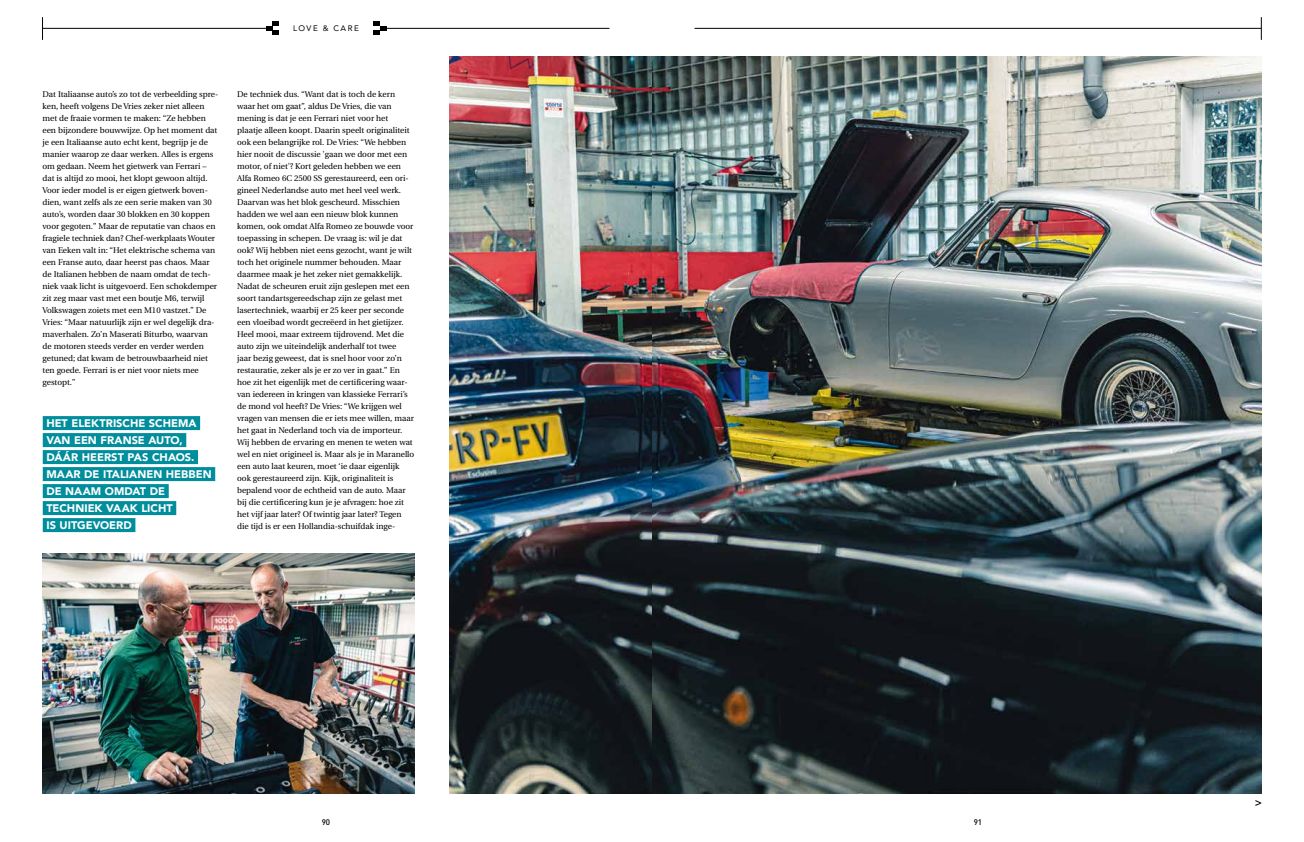
<style>
.page{position:relative;width:1304px;height:842px;background:#fff}
.page>*{position:absolute;margin:0;border:0;box-sizing:border-box;transform-origin:0 0}
.t1{font:700 12px "Utopia";color:#000}
.t2{font:900 11px/17px "Avenir";color:#fff}
.t3{font:8.3px/12px "Utopia";letter-spacing:-.005em;color:#000}
.t4{font:8px "Avenir";letter-spacing:.185em;color:#000}
.t5{font:500 8px "DIN Pro";color:#000}
</style>
<div class="page">
<hr style="left:694px;top:28px;width:567px;height:1px;background:#000">
<svg style="left:1261px;top:17px;width:1px;height:23px"></svg>
<svg style="left:266px;top:22px;width:13px;height:13px"></svg>
<svg style="left:373px;top:22px;width:13px;height:13px"></svg>
<hr style="left:43px;top:28px;width:224px;height:1px;background:#000">
<hr style="left:380px;top:28px;width:229px;height:1px;background:#000">
<svg style="left:42px;top:17px;width:1px;height:23px"></svg>
<img style="left:449px;top:57px;width:813px;height:736px">
<img style="left:43px;top:553px;width:372px;height:240px">
<div style="left:43px;top:416px;width:157px;height:14px;background:#008d9c"></div>
<div style="left:43px;top:433px;width:143px;height:14px;background:#008d9c"></div>
<div style="left:43px;top:450px;width:155px;height:14px;background:#008d9c"></div>
<div style="left:43px;top:467px;width:172px;height:14px;background:#008d9c"></div>
<div style="left:43px;top:484px;width:126px;height:14px;background:#008d9c"></div>
<div style="left:43px;top:501px;width:133px;height:14px;background:#008d9c"></div>
<div style="left:43px;top:518px;width:92px;height:14px;background:#008d9c"></div>
<p class="t4" style="left:293px;top:22px;width:67px">LOVE &amp; CARE</p>
<p class="t3" style="left:43px;top:88px;width:177px">Dat Italiaanse auto’s zo tot de verbeelding spre&shy;ken, heeft volgens De Vries zeker niet alleen met de fraaie vormen te maken: “Ze hebben een bijzondere bouwwijze. Op het moment dat je een Italiaanse auto echt kent, begrijp je de manier waarop ze daar werken. Alles is ergens om gedaan. Neem het gietwerk van Ferrari – dat is altijd zo mooi, het klopt gewoon altijd.<br>Voor ieder model is er eigen gietwerk boven&shy;dien, want zelfs als ze een serie maken van 30 auto’s, worden daar 30 blokken en 30 koppen voor gegoten.” Maar de reputatie van chaos en fragiele techniek dan? Chef-werkplaats Wouter van Eeken valt in: “Het elektrische schema van een Franse auto, daar heerst pas chaos. Maar de Italianen hebben de naam omdat de tech&shy;niek vaak licht is uitgevoerd. Een schokdemper zit zeg maar vast met een boutje M6, terwijl Volkswagen zoiets met een M10 vastzet.” De Vries: “Maar natuurlijk zijn er wel degelijk dra&shy;maverhalen. Zo’n Maserati Biturbo, waarvan de motoren steeds verder en verder werden getuned; dat kwam de betrouwbaarheid niet ten goede. Ferrari is er niet voor niets mee gestopt.”</p>
<p class="t3" style="left:237px;top:88px;width:179px">De techniek dus. “Want dat is toch de kern waar het om gaat”, aldus De Vries, die van mening is dat je een Ferrari niet voor het plaatje alleen koopt. Daarin speelt originaliteit ook een belangrijke rol. De Vries: “We hebben hier nooit de discussie 'gaan we door met een motor, of niet'? Kort geleden hebben we een Alfa Romeo 6C 2500 SS gerestaureerd, een ori&shy;gineel Nederlandse auto met heel veel werk.<br>Daarvan was het blok gescheurd. Misschien hadden we wel aan een nieuw blok kunnen komen, ook omdat Alfa Romeo ze bouwde voor toepassing in schepen. De vraag is: wil je dat ook? Wij hebben niet eens gezocht, want je wilt toch het originele nummer behouden. Maar daarmee maak je het zeker niet gemakkelijk.<br>Nadat de scheuren eruit zijn geslepen met een soort tandartsgereedschap zijn ze gelast met lasertechniek, waarbij er 25 keer per seconde een vloeibad wordt gecreëerd in het gietijzer.<br>Heel mooi, maar extreem tijdrovend. Met die auto zijn we uiteindelijk anderhalf tot twee<br>jaar bezig geweest, dat is snel hoor voor zo’n restauratie, zeker als je er zo ver in gaat.” En hoe zit het eigenlijk met de certificering waar&shy;van iedereen in kringen van klassieke Ferrari’s de mond vol heeft? De Vries: “We krijgen wel vragen van mensen die er iets mee willen, maar het gaat in Nederland toch via de importeur.<br>Wij hebben de ervaring en menen te weten wat wel en niet origineel is. Maar als je in Maranello een auto laat keuren, moet ‘ie daar eigenlijk ook gerestaureerd zijn. Kijk, originaliteit is bepalend voor de echtheid van de auto. Maar bij die certificering kun je je afvragen: hoe zit het vijf jaar later? Of twintig jaar later? Tegen die tijd is er een Hollandia-schuifdak inge-</p>
<h2 class="t2" style="left:46px;top:414px;width:167px">HET ELEKTRISCHE SCHEMA<br>VAN EEN FRANSE AUTO,<br>DÁÁR HEERST PAS CHAOS.<br>MAAR DE ITALIANEN HEBBEN<br>DE NAAM OMDAT DE<br>TECHNIEK VAAK LICHT<br>IS UITGEVOERD</h2>
<p class="t5" style="left:322px;top:816px;width:10px">90</p>
<p class="t5" style="left:974px;top:816px;width:10px">91</p>
<h1 class="t1" style="left:1255px;top:795px;width:9px">&gt;</h1>
</div>
